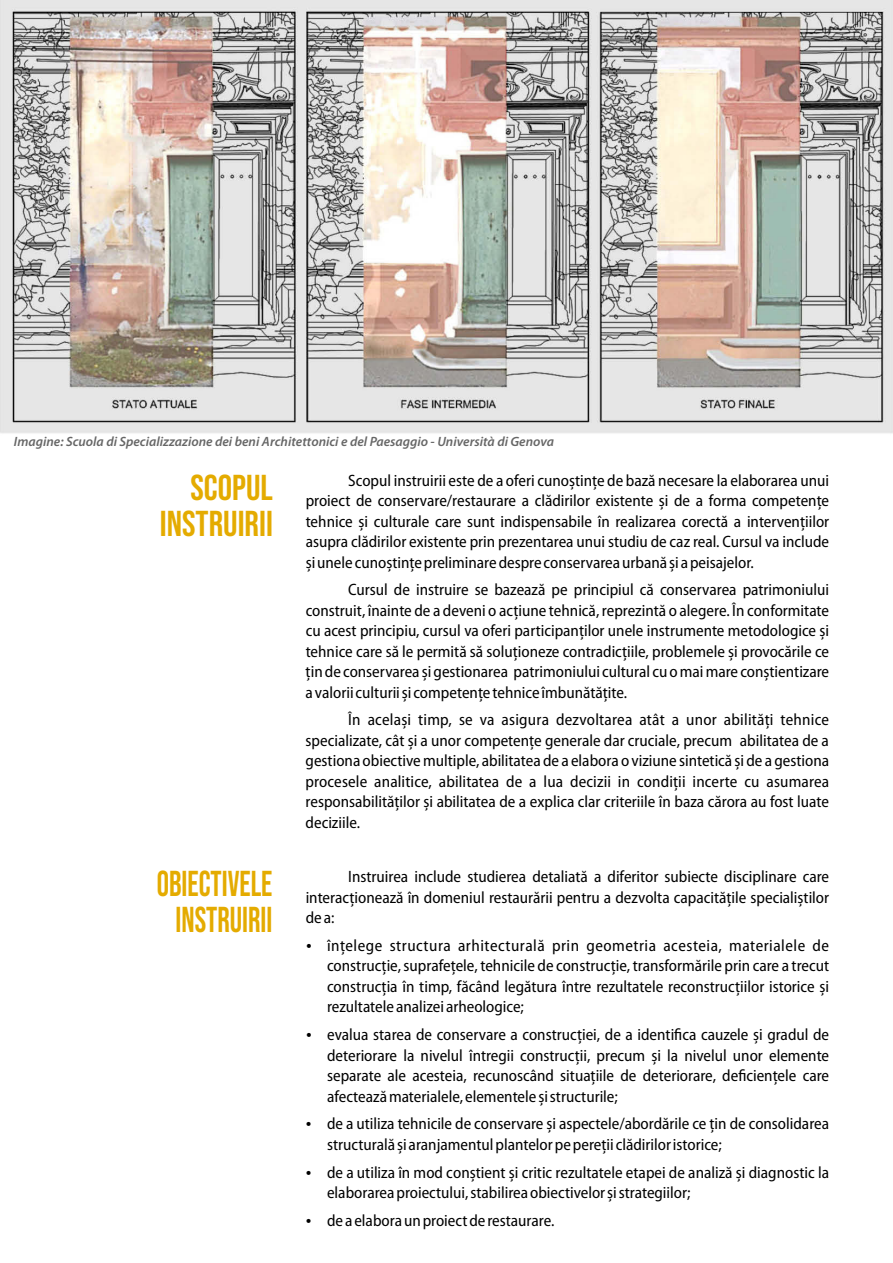
<style>
.page{position:relative;width:893px;height:1263px;background:#fff}
.page>*{position:absolute;margin:0;border:0;box-sizing:border-box;transform-origin:0 0}
.t1{font:36px/36px "Bebas Neue";color:#e4ab00;text-align:center;scale:.86 1}
.t2{font:36px/36px "Bebas Neue";color:#e4ab00;text-align:right}
.t3{font:semi-condensed 16.5px/20.4px "Myriad Pro";color:#000;text-align:justify}
.t4{font:italic 600 13.5px "Myriad Pro";color:#666}
</style>
<div class="page">
<img style="left:0;top:0;width:893px;height:434px">
<p class="t4" style="left:14px;top:436px;width:542px">Imagine: Scuola di Specializzazione dei beni Architettonici e del Paesaggio - Università di Genova</p>
<h1 class="t2" style="left:160px;top:473px;width:115px">SCOPUL<br>INSTRUIRII</h1>
<h1 class="t1" style="left:157px;top:869px;width:136px">OBIECTIVELE<br>INSTRUIRII</h1>
<p class="t3" style="left:306px;top:471px;width:525px;text-indent:43px">Scopul instruirii este de a oferi cunoștințe de bază necesare la elaborarea unui proiect de conservare/restaurare a clădirilor existente și de a forma competențe tehnice și culturale care sunt indispensabile în realizarea corectă a intervențiilor asupra clădirilor existente prin prezentarea unui studiu de caz real. Cursul va include și unele cunoștințe preliminare despre conservarea urbană și a peisajelor.</p>
<p class="t3" style="left:306px;top:581px;width:525px;text-indent:43px">Cursul de instruire se bazează pe principiul că conservarea patrimoniului construit, înainte de a deveni o acțiune tehnică, reprezintă o alegere. În conformitate cu acest principiu, cursul va oferi participanților unele instrumente metodologice și tehnice care să le permită să soluționeze contradicțiile, problemele și provocările ce țin de conservarea și gestionarea patrimoniului cultural cu o mai mare conștientizare a valorii culturii și competențe tehnice îmbunătățite.</p>
<p class="t3" style="left:306px;top:711px;width:525px;text-indent:43px">În același timp, se va asigura dezvoltarea atât a unor abilități tehnice specializate, cât și a unor competențe generale dar cruciale, precum abilitatea de a gestiona obiective multiple, abilitatea de a elabora o viziune sintetică și de a gestiona procesele analitice, abilitatea de a lua decizii in condiții incerte cu asumarea responsabilităților și abilitatea de a explica clar criteriile în baza cărora au fost luate deciziile.</p>
<p class="t3" style="left:306px;top:868px;width:525px;text-indent:43px">Instruirea include studierea detaliată a diferitor subiecte disciplinare care interacționează în domeniul restaurării pentru a dezvolta capacitățile specialiștilor de a:</p>
<p class="t3" style="left:327px;top:937px;width:504px">înțelege structura arhitecturală prin geometria acesteia, materialele de construcție, suprafețele, tehnicile de construcție, transformările prin care a trecut construcția în timp, făcând legătura între rezultatele reconstrucțiilor istorice și rezultatele analizei arheologice;</p>
<p class="t3" style="left:327px;top:1026px;width:504px">evalua starea de conservare a construcției, de a identifica cauzele și gradul de deteriorare la nivelul întregii construcții, precum și la nivelul unor elemente separate ale acesteia, recunoscând situațiile de deteriorare, deficiențele care afectează materialele, elementele și structurile;</p>
<p class="t3" style="left:327px;top:1115px;width:504px">de a utiliza tehnicile de conservare și aspectele/abordările ce țin de consolidarea structurală și aranjamentul plantelor pe pereții clădirilor istorice;</p>
<p class="t3" style="left:327px;top:1163px;width:503px">de a utiliza în mod conștient și critic rezultatele etapei de analiză și diagnostic la elaborarea proiectului, stabilirea obiectivelor și strategiilor;</p>
<p class="t3" style="left:327px;top:1212px;width:229px">de a elabora un proiect de restaurare.</p>
</div>
